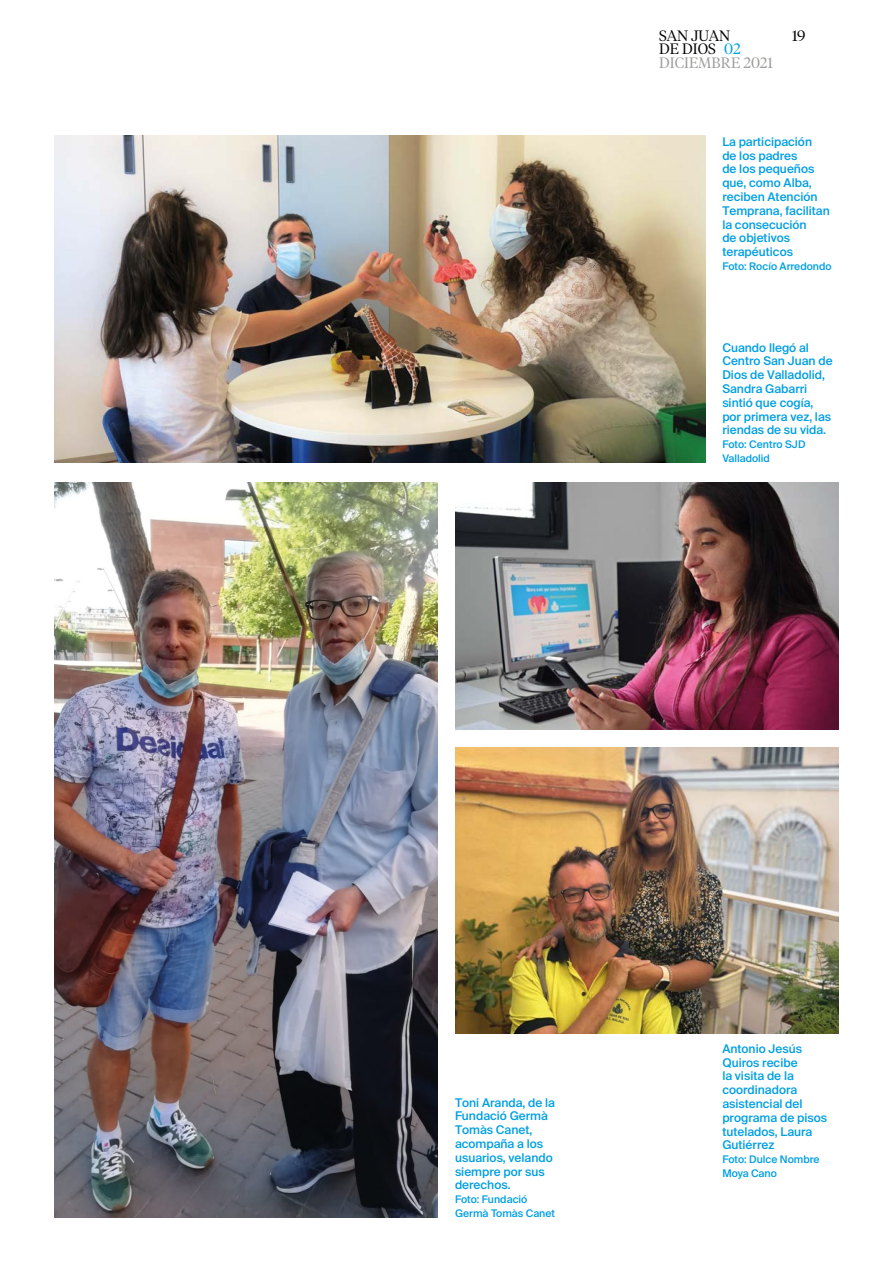
<style>
.page{position:relative;width:893px;height:1263px;background:#fff}
.page>*{position:absolute;margin:0;border:0;box-sizing:border-box;transform-origin:0 0}
.t1{font:300 15px/13.5px "Tiempos Headline";color:#000}
.t2{font:300 15px "Tiempos Headline";color:#9d9d9c}
.t3{font:300 15px "Tiempos Headline";color:#009fe3}
.t4{font:500 12px/13.8px "Suisse Intl";color:#009fe3}
.t5{font:500 10.5px/13.8px "Suisse Intl";color:#009fe3}
</style>
<div class="page">
<img style="left:54px;top:136px;width:651px;height:326px">
<img style="left:455px;top:482px;width:384px;height:247px">
<img style="left:54px;top:482px;width:384px;height:735px">
<img style="left:455px;top:748px;width:384px;height:285px">
<p class="t1" style="left:659px;top:28px;width:73px">SAN JUAN<br>DE DIOS</p>
<p class="t2" style="left:659px;top:52px;width:115px">DICIEMBRE 2021</p>
<p class="t3" style="left:724px;top:39px;width:18px">02</p>
<p class="t1" style="left:792px;top:28px;width:15px">19</p>
<p class="t4" style="left:722px;top:135px;width:109px">La participación<br>de los padres<br>de los pequeños que, como Alba, reciben Atención<br>Temprana, facilitan la consecución<br>de objetivos terapéuticos</p>
<p class="t5" style="left:722px;top:259px;width:111px">Foto: Rocío Arredondo</p>
<p class="t4" style="left:722px;top:341px;width:112px">Cuando llegó al<br>Centro San Juan de<br>Dios de Valladolid,<br>Sandra Gabarri sintió que cogía, por primera vez, las riendas de su vida.</p>
<p class="t5" style="left:722px;top:438px;width:85px">Foto: Centro SJD<br>Valladolid</p>
<p class="t4" style="left:455px;top:1095px;width:102px">Toni Aranda, de la<br>Fundació Germà<br>Tomàs Canet, acompaña a los usuarios, velando siempre por sus derechos.</p>
<p class="t5" style="left:455px;top:1193px;width:102px">Foto: Fundació<br>Germà Tomàs Canet</p>
<p class="t4" style="left:722px;top:1042px;width:106px">Antonio Jesús<br>Quiros recibe<br>la visita de la coordinadora asistencial del programa de pisos tutelados, Laura<br>Gutiérrez</p>
<p class="t5" style="left:722px;top:1153px;width:99px">Foto: Dulce Nombre<br>Moya Cano</p>
</div>
